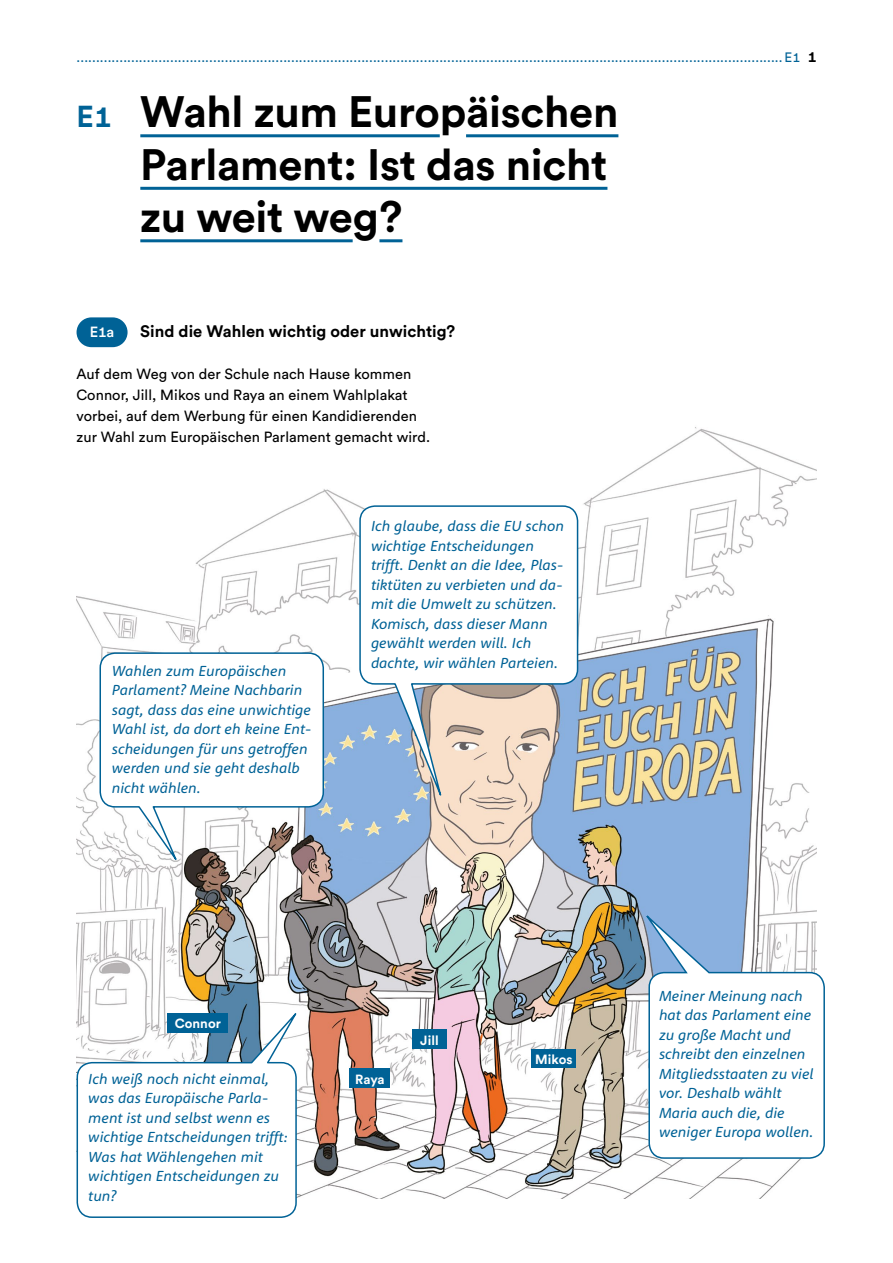
<style>
.page{position:relative;width:893px;height:1263px;background:#fff}
.page>*{position:absolute;margin:0;border:0;box-sizing:border-box;transform-origin:0 0}
.H1_01__Headline1{font:700 43.5px/52.5px "Circular Std";letter-spacing:-.005em;color:#000}
.H2_01__Headline_2{font:700 16.5px "Circular Std";color:#000}
._03__Text_Sprechblase_klein_neu{font:italic 15px/19.5px "Rooney Sans";color:#006296}
.P_03__Copy{font:14.7px/21px "Circular Std";letter-spacing:.005em;color:#000}
.H2_01__Headline_2-2{font:500 14.7px "Circular Std";color:#fff}
.t1{font:13.5px "Circular Std";color:#006296}
.Namen_E1a{font:700 13.2px "Circular Std";letter-spacing:.005em;color:#fff}
.s1{font-weight:700;font-size:15px;color:#000}
.s2{font-size:30px;color:#006296}
</style>
<div class="page">
<img style="left:77px;top:427px;width:739px;height:771px">
<svg style="left:76px;top:1002px;width:228px;height:216px"></svg>
<div style="left:168px;top:1013px;width:60px;height:19px;background:#006296"></div>
<div style="left:412px;top:1029px;width:34px;height:20px;background:#006296"></div>
<div style="left:350px;top:1069px;width:40px;height:19px;background:#006296"></div>
<div style="left:531px;top:1049px;width:45px;height:18px;background:#006296"></div>
<svg style="left:638px;top:906px;width:187px;height:253px"></svg>
<svg style="left:359px;top:505px;width:220px;height:311px"></svg>
<svg style="left:99px;top:652px;width:226px;height:220px"></svg>
<hr style="left:140px;top:134px;width:300px;height:3px;background:#006296">
<hr style="left:466px;top:134px;width:152px;height:3px;background:#006296">
<hr style="left:140px;top:187px;width:467px;height:3px;background:#006296">
<hr style="left:140px;top:239px;width:213px;height:3px;background:#006296">
<hr style="left:379px;top:239px;width:23px;height:3px;background:#006296">
<div style="left:77px;top:317px;width:51px;height:30px;background:#006296;border-radius:15px"></div>
<p class="t1" style="left:77px;top:49px;width:741px">.....................................................................................................................................................................................E1 <span class="s1">1</span></p>
<h1 class="H1_01__Headline1" style="left:140px;top:85px;width:480px;text-indent:-64px"><span class="s2">E1</span> Wahl zum Europäischen<br>Parlament: Ist das nicht zu weit weg?</h1>
<h2 class="H2_01__Headline_2-2" style="left:90px;top:323px;width:26px">E1a</h2>
<h2 class="H2_01__Headline_2" style="left:140px;top:321px;width:316px">Sind die Wahlen wichtig oder unwichtig?</h2>
<p class="P_03__Copy" style="left:77px;top:363px;width:355px">Auf dem Weg von der Schule nach Hause kommen Connor, Jill, Mikos und Raya an einem Wahlplakat vorbei, auf dem Werbung für einen Kandidierenden zur Wahl zum Europäischen Parlament gemacht wird.</p>
<p class="_03__Text_Sprechblase_klein_neu" style="left:112px;top:660px;width:201px">Wahlen zum Europäischen<br>Parlament? Meine Nachbarin sagt, dass das eine unwichtige<br>Wahl ist, da dort eh keine Ent&shy;scheidungen für uns getroffen werden und sie geht deshalb nicht wählen.</p>
<p class="_03__Text_Sprechblase_klein_neu" style="left:371px;top:516px;width:195px">Ich glaube, dass die EU schon wichtige Entscheidungen trifft. Denkt an die Idee, Plas&shy;tiktüten zu verbieten und da&shy;mit die Umwelt zu schützen.<br>Komisch, dass dieser Mann gewählt werden will. Ich dachte, wir wählen Parteien.</p>
<h3 class="Namen_E1a" style="left:175px;top:1015px;width:48px">Connor</h3>
<p class="_03__Text_Sprechblase_klein_neu" style="left:88px;top:1068px;width:201px">Ich weiß noch nicht einmal, was das Europäische Parla&shy;ment ist und selbst wenn es wichtige Entscheidungen trifft:<br>Was hat Wählengehen mit wichtigen Entscheidungen zu tun?</p>
<h3 class="Namen_E1a" style="left:355px;top:1070px;width:31px">Raya</h3>
<h3 class="Namen_E1a" style="left:420px;top:1031px;width:20px">Jill</h3>
<h3 class="Namen_E1a" style="left:535px;top:1050px;width:39px">Mikos</h3>
<p class="_03__Text_Sprechblase_klein_neu" style="left:659px;top:985px;width:156px">Meiner Meinung nach hat das Parlament eine zu große Macht und schreibt den einzelnen<br>Mitgliedsstaaten zu viel vor. Deshalb wählt<br>Maria auch die, die weniger Europa wollen.</p>
</div>
